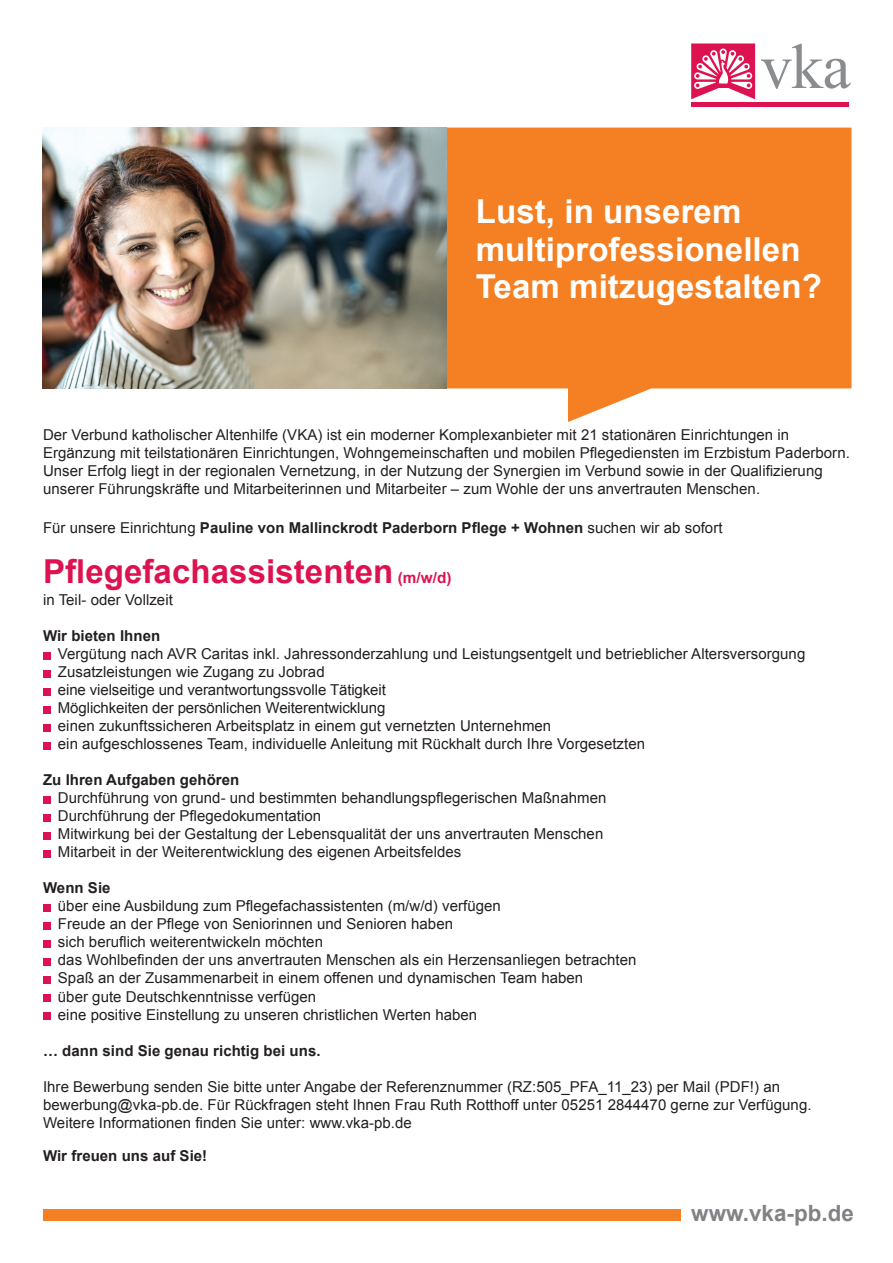
<style>
.page{position:relative;width:893px;height:1263px;background:#fff}
.page>*{position:absolute;margin:0;border:0;box-sizing:border-box;transform-origin:0 0}
.t1{font:700 33px/37.5px "Arial";letter-spacing:.005em;color:#fff}
.t2{font:700 33px "Arial";letter-spacing:.005em;color:#dd1250}
.t3{font:700 22.35px "Arial";letter-spacing:.005em;color:#808285}
.t4{font:15px/18px "Arial";letter-spacing:.005em;color:#231f20}
.t5{font:700 15px "Arial";letter-spacing:.005em;color:#231f20}
.s1{font-weight:400}
.s2{font-size:15.3px}
</style>
<div class="page">
<svg style="left:444px;top:127px;width:408px;height:295px;background:#f68d3a"></svg>
<svg style="left:761px;top:44px;width:90px;height:45px"></svg>
<hr style="left:691px;top:103px;width:158px;height:4px;background:#dd1250">
<svg style="left:691px;top:43px;width:64px;height:56px"></svg>
<div style="left:43px;top:652px;width:8px;height:7px;background:#dd1250"></div>
<div style="left:43px;top:670px;width:8px;height:7px;background:#dd1250"></div>
<div style="left:43px;top:688px;width:8px;height:7px;background:#dd1250"></div>
<div style="left:43px;top:706px;width:8px;height:7px;background:#dd1250"></div>
<div style="left:43px;top:724px;width:8px;height:7px;background:#dd1250"></div>
<div style="left:43px;top:742px;width:8px;height:7px;background:#dd1250"></div>
<div style="left:43px;top:796px;width:8px;height:7px;background:#dd1250"></div>
<div style="left:43px;top:814px;width:8px;height:7px;background:#dd1250"></div>
<div style="left:43px;top:832px;width:8px;height:7px;background:#dd1250"></div>
<div style="left:43px;top:850px;width:8px;height:7px;background:#dd1250"></div>
<div style="left:43px;top:904px;width:8px;height:7px;background:#dd1250"></div>
<div style="left:43px;top:922px;width:8px;height:7px;background:#dd1250"></div>
<div style="left:43px;top:940px;width:8px;height:7px;background:#dd1250"></div>
<div style="left:43px;top:958px;width:8px;height:7px;background:#dd1250"></div>
<div style="left:43px;top:976px;width:8px;height:7px;background:#dd1250"></div>
<div style="left:43px;top:994px;width:8px;height:7px;background:#dd1250"></div>
<div style="left:43px;top:1012px;width:8px;height:7px;background:#dd1250"></div>
<div style="left:43px;top:1209px;width:638px;height:12px;background:#f58023"></div>
<img style="left:43px;top:128px;width:404px;height:260px">
<h1 class="t1" style="left:476px;top:194px;width:347px">Lust, in unserem multiprofessionellen<br>Team mitzugestalten?</h1>
<p class="t4" style="left:43px;top:426px;width:808px">Der Verbund katholischer Altenhilfe (VKA) ist ein moderner Komplexanbieter mit 21 stationären Einrichtungen in Ergänzung mit teilstationären Einrichtungen, Wohngemeinschaften und mobilen Pflegediensten im Erzbistum Paderborn.<br>Unser Erfolg liegt in der regionalen Vernetzung, in der Nutzung der Synergien im Verbund sowie in der Qualifizierung unserer Führungskräfte und Mitarbeiterinnen und Mitarbeiter – zum Wohle der uns anvertrauten Menschen.</p>
<p class="t5" style="left:43px;top:518px;width:681px"><span class="s1">Für unsere Einrichtung</span> Pauline von Mallinckrodt Paderborn Pflege + Wohnen <span class="s1">suchen wir ab sofort</span></p>
<h1 class="t2" style="left:43px;top:550px;width:410px">Pflegefachassistenten <span class="s2">(m/w/d)</span></h1>
<p class="t4" style="left:43px;top:591px;width:131px">in Teil- oder Vollzeit</p>
<p class="t5" style="left:43px;top:626px;width:119px">Wir bieten Ihnen</p>
<p class="t4" style="left:58px;top:645px;width:749px">Vergütung nach AVR Caritas inkl. Jahressonderzahlung und Leistungsentgelt und betrieblicher Altersversorgung Zusatzleistungen wie Zugang zu Jobrad<br>eine vielseitige und verantwortungssvolle Tätigkeit<br>Möglichkeiten der persönlichen Weiterentwicklung<br>einen zukunftssicheren Arbeitsplatz in einem gut vernetzten Unternehmen<br>ein aufgeschlossenes Team, individuelle Anleitung mit Rückhalt durch Ihre Vorgesetzten</p>
<p class="t5" style="left:43px;top:770px;width:198px">Zu Ihren Aufgaben gehören</p>
<p class="t4" style="left:58px;top:789px;width:550px">Durchführung von grund- und bestimmten behandlungspflegerischen Maßnahmen Durchführung der Pflegedokumentation<br>Mitwirkung bei der Gestaltung der Lebensqualität der uns anvertrauten Menschen Mitarbeit in der Weiterentwicklung des eigenen Arbeitsfeldes</p>
<p class="t5" style="left:43px;top:878px;width:69px">Wenn Sie</p>
<p class="t4" style="left:58px;top:897px;width:580px">über eine Ausbildung zum Pflegefachassistenten (m/w/d) verfügen<br>Freude an der Pflege von Seniorinnen und Senioren haben<br>sich beruflich weiterentwickeln möchten<br>das Wohlbefinden der uns anvertrauten Menschen als ein Herzensanliegen betrachten Spaß an der Zusammenarbeit in einem offenen und dynamischen Team haben<br>über gute Deutschkenntnisse verfügen<br>eine positive Einstellung zu unseren christlichen Werten haben</p>
<p class="t5" style="left:43px;top:1040px;width:279px">… dann sind Sie genau richtig bei uns.</p>
<p class="t4" style="left:43px;top:1077px;width:770px">Ihre Bewerbung senden Sie bitte unter Angabe der Referenznummer (RZ:505_PFA_11_23) per Mail (PDF!) an bewerbung@vka-pb.de. Für Rückfragen steht Ihnen Frau Ruth Rotthoff unter 05251 2844470 gerne zur Verfügung.<br>Weitere Informationen finden Sie unter: www.vka-pb.de</p>
<p class="t5" style="left:43px;top:1145px;width:166px">Wir freuen uns auf Sie!</p>
<h2 class="t3" style="left:691px;top:1198px;width:164px">www.vka-pb.de</h2>
</div>
